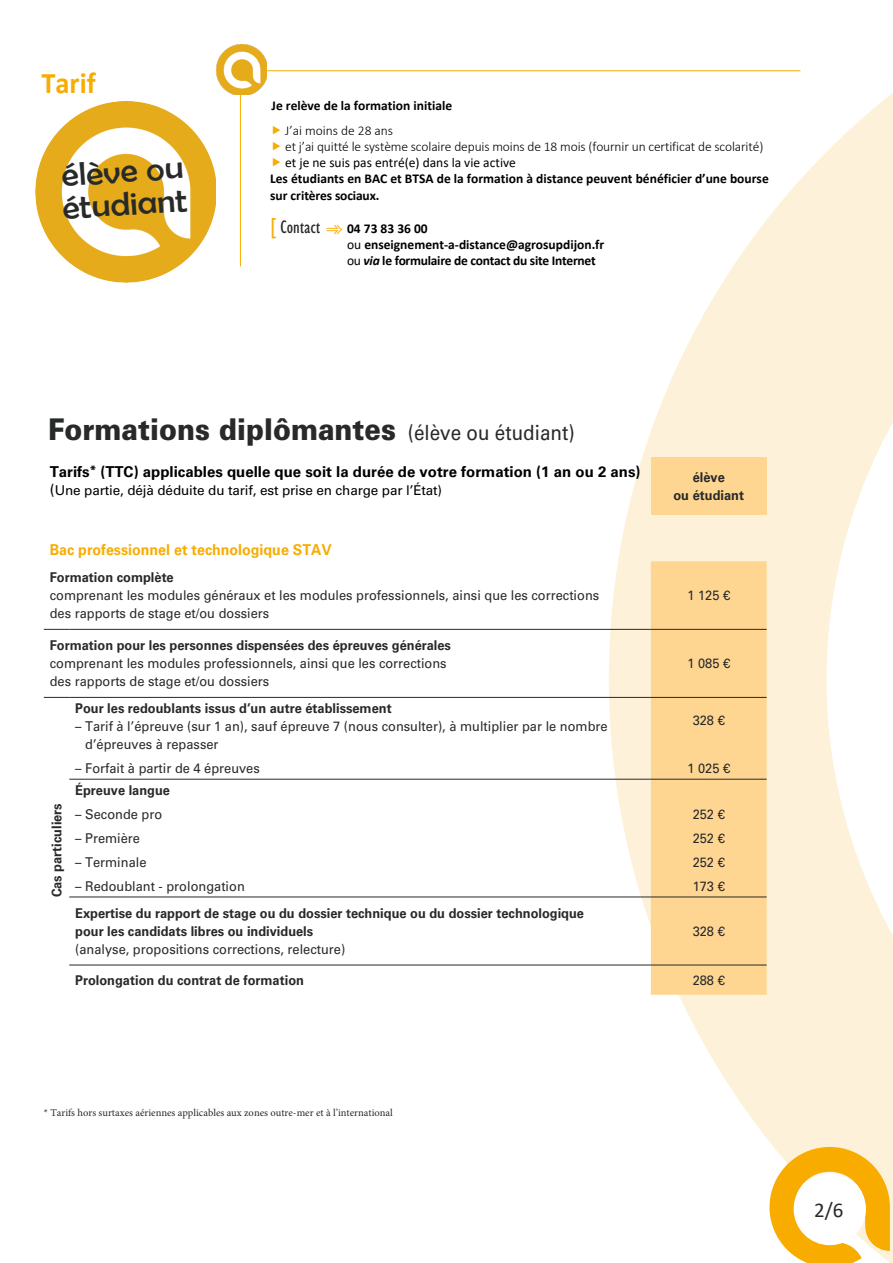
<style>
.page{position:relative;width:893px;height:1263px;background:#fff}
.page>*{position:absolute;margin:0;border:0;box-sizing:border-box;transform-origin:0 0}
.t1{font:33px/33px "Berlin Sans FB";color:#282929;scale:1.06 1}
.t2{font:900 30px "Univers LT Std";color:#282929;scale:.9 1}
.t3{font:700 30px "Calibri";color:#f8ac00;scale:.95 1}
.t4{font:21px "Calibri";color:#282929}
.t5{font:700 15px "Univers LT Std";color:#000}
.t6{font:700 15px "Univers LT Std";color:#f8ac00;scale:.95 1}
.t7{font:13.5px/18px "Univers LT Std";color:#282929;scale:.95 1}
.t8{font:700 13.5px/18px "Univers LT Std";color:#282929;text-align:center;scale:.95 1}
.t9{font:700 13.5px/16.2px "Calibri";color:#000}
.t10{font:300 13.5px/16.2px "Calibri";letter-spacing:-.01em;color:#000}
.t11{font:13.5px "Univers LT Std";letter-spacing:-.01em;color:#000}
.t12{font:13.5px "Calibri";color:#000}
.t13{font:10.5px "Minion Pro";color:#282929}
.s1{font-family:"Gill Sans Std";font-weight:400;font-stretch:condensed;font-size:22.5px;color:#f8ac00}
.s2{font-family:"Gill Sans Std";font-weight:400;font-stretch:condensed;font-size:18.75px;color:#282929}
.s3{color:#f8ac00}
.s4{font-weight:400}
.s5{font-style:italic}
.s6{font-weight:400;font-size:21px}
.s7{font-size:15px}
</style>
<div class="page">
<svg style="left:609px;top:93px;width:284px;height:1170px;fill:#fdf2d9"></svg>
<img style="left:35px;top:102px;width:181px;height:181px">
<svg style="left:240px;top:70px;width:561px;height:197px"></svg>
<img style="left:217px;top:45px;width:50px;height:50px">
<svg style="left:769px;top:1147px;width:121px;height:116px"></svg>
<div style="left:794px;top:1173px;width:72px;height:72px;background:#fff;border-radius:50%"></div>
<div style="left:651px;top:457px;width:116px;height:57px;background:#fed692"></div>
<div style="left:651px;top:561px;width:116px;height:434px;background:#fed692"></div>
<svg style="left:44px;top:629px;width:25px;height:1px"></svg>
<hr style="left:69px;top:629px;width:582px;height:1px;background:#282929">
<hr style="left:651px;top:629px;width:116px;height:1px;background:#282929">
<svg style="left:44px;top:697px;width:25px;height:1px"></svg>
<hr style="left:69px;top:697px;width:582px;height:1px;background:#282929">
<hr style="left:651px;top:697px;width:116px;height:1px;background:#282929">
<hr style="left:651px;top:779px;width:116px;height:1px;background:#282929">
<hr style="left:651px;top:897px;width:116px;height:1px;background:#282929">
<hr style="left:651px;top:965px;width:116px;height:1px;background:#282929">
<hr style="left:69px;top:779px;width:582px;height:1px;background:#282929">
<hr style="left:69px;top:897px;width:582px;height:1px;background:#282929">
<hr style="left:69px;top:965px;width:582px;height:1px;background:#282929">
<svg style="left:273px;top:125px;width:7px;height:9px"></svg>
<svg style="left:273px;top:142px;width:7px;height:8px"></svg>
<svg style="left:273px;top:158px;width:7px;height:8px"></svg>
<h2 class="t3" style="left:41px;top:62px;width:59px">Tarif</h2>
<h1 class="t1" style="left:59px;top:159px;width:119px;rotate:-4deg">élève ou étudiant</h1>
<p class="t9" style="left:272px;top:97px;width:182px">Je relève de la formation initiale</p>
<p class="t10" style="left:285px;top:122px;width:480px">J’ai moins de 28 ans<br>et j’ai quitté le système scolaire depuis moins de 18 mois (fournir un certificat de scolarité)</p>
<p class="t12" style="left:285px;top:153px;width:232px">et je ne suis pas entré(e) dans la vie active</p>
<p class="t9" style="left:270px;top:171px;width:500px">Les étudiants en BAC et BTSA de la formation à distance peuvent bénéficier d’une bourse sur critères sociaux.</p>
<p class="t9" style="left:347px;top:220px;width:259px;text-indent:-77px"><span class="s1">[</span> <span class="s2">Contact</span> <span class="s3">➾</span> 04 73 83 36 00<br><span class="s4">ou</span> enseignement-a-distance@agrosupdijon.fr <span class="s4">ou</span> <span class="s5">via</span> le formulaire de contact du site Internet</p>
<h2 class="t2" style="left:48px;top:411px;width:587px">Formations diplômantes <span class="s6">(élève ou étudiant)</span></h2>
<p class="t5" style="left:50px;top:462px;width:592px">Tarifs<sup>*</sup> (TTC) applicables quelle que soit la durée de votre formation (1 an ou 2 ans)</p>
<p class="t11" style="left:50px;top:482px;width:394px"><span class="s7">(</span>Une partie, déjà déduite du tarif, est prise en charge par l’État)</p>
<p class="t8" style="left:673px;top:468px;width:76px">élève<br>ou étudiant</p>
<p class="t6" style="left:50px;top:541px;width:298px">Bac professionnel et technologique STAV</p>
<p class="t8" style="left:50px;top:569px;width:132px">Formation complète</p>
<p class="t7" style="left:50px;top:586px;width:580px">comprenant les modules généraux et les modules professionnels, ainsi que les corrections des rapports de stage et/ou dossiers</p>
<p class="t7" style="left:687px;top:586px;width:47px">1 125 €</p>
<p class="t8" style="left:50px;top:637px;width:424px">Formation pour les personnes dispensées des épreuves générales</p>
<p class="t7" style="left:50px;top:654px;width:419px">comprenant les modules professionnels, ainsi que les corrections des rapports de stage et/ou dossiers</p>
<p class="t7" style="left:687px;top:654px;width:47px">1 085 €</p>
<p class="t8" style="left:48px;top:897px;width:101px;rotate:-90deg">Cas particuliers</p>
<p class="t8" style="left:75px;top:699px;width:335px">Pour les redoublants issus d’un autre établissement</p>
<p class="t7" style="left:85px;top:717px;width:551px;text-indent:-10px">– Tarif à l’épreuve (sur 1 an), sauf épreuve 7 (nous consulter), à multiplier par le nombre d’épreuves à repasser</p>
<p class="t7" style="left:75px;top:759px;width:196px">– Forfait à partir de 4 épreuves</p>
<p class="t8" style="left:75px;top:781px;width:101px">Épreuve langue</p>
<p class="t7" style="left:75px;top:805px;width:93px">– Seconde pro</p>
<p class="t7" style="left:75px;top:829px;width:70px">– Première</p>
<p class="t7" style="left:75px;top:853px;width:77px">– Terminale</p>
<p class="t7" style="left:75px;top:877px;width:180px">– Redoublant - prolongation</p>
<p class="t8" style="left:75px;top:904px;width:537px;text-align:left">Expertise du rapport de stage ou du dossier technique ou du dossier technologique pour les candidats libres ou individuels</p>
<p class="t7" style="left:75px;top:940px;width:286px">(analyse, propositions corrections, relecture)</p>
<p class="t7" style="left:693px;top:711px;width:35px">328 €</p>
<p class="t7" style="left:687px;top:759px;width:47px">1 025 €</p>
<p class="t7" style="left:693px;top:802px;width:35px;line-height:24px;text-align:justify">252 € 252 € 252 € 173 €</p>
<p class="t7" style="left:693px;top:922px;width:35px">328 €</p>
<p class="t8" style="left:75px;top:971px;width:242px">Prolongation du contrat de formation</p>
<p class="t7" style="left:693px;top:971px;width:35px">288 €</p>
<p class="t13" style="left:44px;top:1105px;width:351px">* Tarifs hors surtaxes aériennes applicables aux zones outre-mer et à l’international</p>
<h3 class="t4" style="left:814px;top:1195px;width:31px">2/6</h3>
</div>
